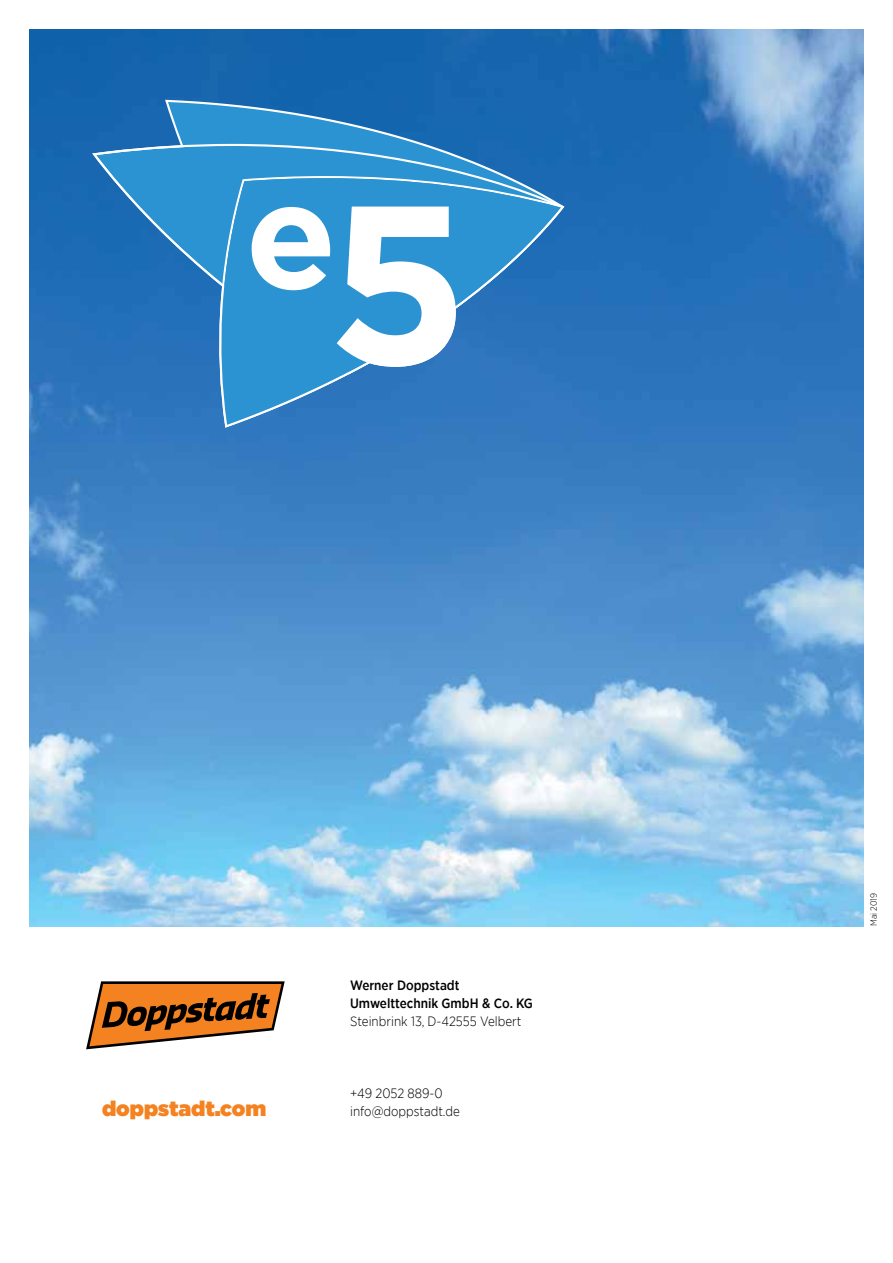
<style>
.page{position:relative;width:893px;height:1263px;background:#fff}
.page>*{position:absolute;margin:0;border:0;box-sizing:border-box;transform-origin:0 0}
.t1{font:900 21px "Gotham";color:#f58220}
.t2{font:300 13.5px "Gotham Narrow";color:#000}
.t3{font:500 13.5px/18px "Gotham Narrow";color:#000}
.t4{font:300 9px "Gotham Narrow";color:#000}
</style>
<div class="page">
<img style="left:30px;top:30px;width:833px;height:896px">
<svg style="left:86px;top:981px;width:199px;height:68px"></svg>
<svg style="left:92px;top:100px;width:472px;height:328px;background:#256fb7"></svg>
<svg style="left:168px;top:102px;width:388px;height:42px;background:#267dbf"></svg>
<svg style="left:92px;top:144px;width:472px;height:230px;background:#2c81c3"></svg>
<svg style="left:218px;top:176px;width:346px;height:252px;background:#3d85c5"></svg>
<svg style="left:220px;top:178px;width:341px;height:247px;background:#3288c9"></svg>
<svg style="left:337px;top:207px;width:119px;height:160px"></svg>
<svg style="left:252px;top:207px;width:78px;height:83px"></svg>
<p class="t3" style="left:350px;top:976px;width:184px">Werner Doppstadt<br>Umwelttechnik GmbH &amp; Co. KG</p>
<p class="t2" style="left:350px;top:1013px;width:173px">Steinbrink 13, D-42555 Velbert</p>
<p class="t2" style="left:350px;top:1085px;width:94px">+49 2052 889-0</p>
<h1 class="t1" style="left:102px;top:1094px;width:166px">doppstadt.com</h1>
<p class="t2" style="left:350px;top:1103px;width:111px">info@doppstadt.de</p>
<p class="t4" style="left:868px;top:926px;width:34px;rotate:-90deg">Mai 2019</p>
</div>
